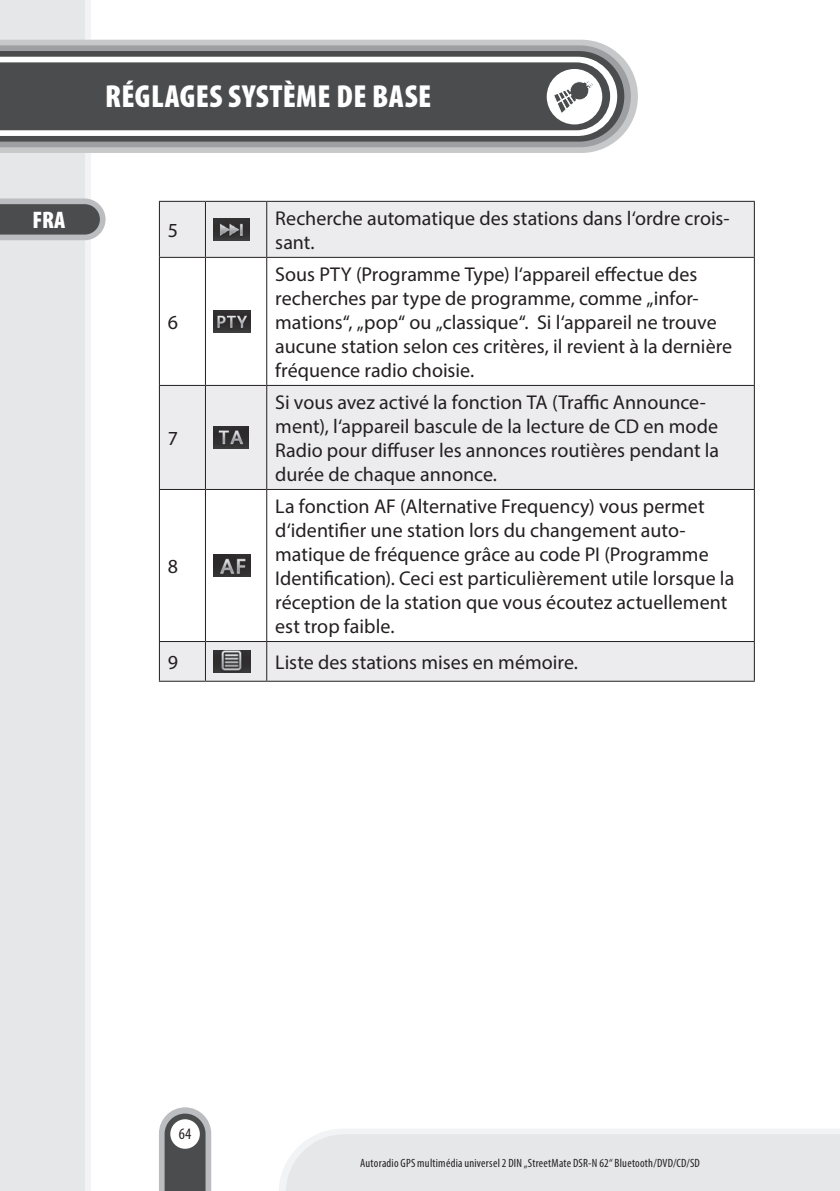
<style>
.page{position:relative;width:840px;height:1191px;background:#fff}
.page>*{position:absolute;margin:0;border:0;box-sizing:border-box;transform-origin:0 0}
.t1{font:900 condensed 32px "Myriad Pro";letter-spacing:.01em;color:#fff}
.t2{font:900 condensed 24px "Myriad Pro";color:#fff}
.t3{font:20px/24px "Myriad Pro";color:#231f20}
.t4{font:condensed 16px "Myriad Pro";color:#231f20}
.t5{font:condensed 12px "Myriad Pro";letter-spacing:.02em;color:#231f20}
</style>
<div class="page">
<div style="left:0;top:0;width:85px;height:1191px;background:#e6e7e9"></div>
<div style="left:85px;top:0;width:6px;height:1191px;background:#f2f3f4"></div>
<svg style="left:159px;top:1107px;width:52px;height:84px"></svg>
<svg style="left:279px;top:1129px;width:561px;height:62px;background:#e7e8ea"></svg>
<svg style="left:0;top:198px;width:105px;height:42px;background:#737476"></svg>
<svg style="left:0;top:40px;width:637px;height:113px;background:#cccdce"></svg>
<svg style="left:0;top:45px;width:630px;height:102px;background:#a4a6a9"></svg>
<svg style="left:0;top:51px;width:624px;height:91px;background:#5a5b5c"></svg>
<svg style="left:0;top:57px;width:617px;height:79px"></svg>
<div style="left:0;top:62px;width:609px;height:68px;background:#4b4c4d"></div>
<div style="left:546px;top:69px;width:56px;height:55px;background:#fff;border-radius:50%"></div>
<svg style="left:554px;top:81px;width:39px;height:32px"></svg>
<div style="left:160px;top:202px;width:593px;height:478px;background:#ececee"></div>
<svg style="left:160px;top:258px;width:593px;height:383px"></svg>
<hr style="left:159px;top:201px;width:46px;height:1px;background:#231f20">
<hr style="left:159px;top:202px;width:1px;height:55px;background:#231f20">
<hr style="left:205px;top:201px;width:61px;height:1px;background:#231f20">
<hr style="left:205px;top:202px;width:1px;height:55px;background:#231f20">
<hr style="left:266px;top:201px;width:488px;height:1px;background:#231f20">
<hr style="left:266px;top:202px;width:1px;height:55px;background:#231f20">
<hr style="left:753px;top:202px;width:1px;height:55px;background:#231f20">
<hr style="left:159px;top:257px;width:46px;height:1px;background:#231f20">
<hr style="left:159px;top:258px;width:1px;height:127px;background:#231f20">
<hr style="left:205px;top:257px;width:61px;height:1px;background:#231f20">
<hr style="left:205px;top:258px;width:1px;height:127px;background:#231f20">
<hr style="left:266px;top:257px;width:488px;height:1px;background:#231f20">
<hr style="left:266px;top:258px;width:1px;height:127px;background:#231f20">
<hr style="left:753px;top:258px;width:1px;height:127px;background:#231f20">
<hr style="left:159px;top:385px;width:46px;height:1px;background:#231f20">
<hr style="left:159px;top:386px;width:1px;height:103px;background:#231f20">
<hr style="left:205px;top:385px;width:61px;height:1px;background:#231f20">
<hr style="left:205px;top:386px;width:1px;height:103px;background:#231f20">
<hr style="left:266px;top:385px;width:488px;height:1px;background:#231f20">
<hr style="left:266px;top:386px;width:1px;height:103px;background:#231f20">
<hr style="left:753px;top:386px;width:1px;height:103px;background:#231f20">
<hr style="left:159px;top:489px;width:46px;height:1px;background:#231f20">
<hr style="left:159px;top:490px;width:1px;height:151px;background:#231f20">
<hr style="left:205px;top:489px;width:61px;height:1px;background:#231f20">
<hr style="left:205px;top:490px;width:1px;height:151px;background:#231f20">
<hr style="left:266px;top:489px;width:488px;height:1px;background:#231f20">
<hr style="left:266px;top:490px;width:1px;height:151px;background:#231f20">
<hr style="left:753px;top:490px;width:1px;height:151px;background:#231f20">
<hr style="left:159px;top:641px;width:46px;height:1px;background:#231f20">
<hr style="left:159px;top:642px;width:1px;height:38px;background:#231f20">
<hr style="left:205px;top:641px;width:61px;height:1px;background:#231f20">
<hr style="left:205px;top:642px;width:1px;height:38px;background:#231f20">
<hr style="left:266px;top:641px;width:488px;height:1px;background:#231f20">
<hr style="left:266px;top:642px;width:1px;height:38px;background:#231f20">
<hr style="left:753px;top:642px;width:1px;height:38px;background:#231f20">
<hr style="left:159px;top:680px;width:46px;height:1px;background:#231f20">
<hr style="left:205px;top:680px;width:61px;height:1px;background:#231f20">
<hr style="left:266px;top:680px;width:488px;height:1px;background:#231f20">
<img style="left:214px;top:218px;width:35px;height:23px">
<img style="left:214px;top:310px;width:36px;height:23px">
<img style="left:214px;top:426px;width:34px;height:23px">
<img style="left:214px;top:554px;width:36px;height:23px">
<img style="left:214px;top:650px;width:36px;height:22px">
<p class="t2" style="left:33px;top:207px;width:34px">FRA</p>
<h1 class="t1" style="left:105px;top:78px;width:327px">RÉGLAGES SYSTÈME DE BASE</h1>
<p class="t3" style="left:168px;top:218px;width:12px">5</p>
<p class="t3" style="left:168px;top:310px;width:12px">6</p>
<p class="t3" style="left:168px;top:426px;width:12px">7</p>
<p class="t3" style="left:168px;top:554px;width:12px">8</p>
<p class="t3" style="left:275px;top:206px;width:455px">Recherche automatique des stations dans l‘ordre crois&shy;sant.</p>
<p class="t3" style="left:275px;top:262px;width:458px">Sous PTY (Programme Type) l‘appareil effectue des recherches par type de programme, comme „infor&shy;mations“, „pop“ ou „classique“. Si l‘appareil ne trouve aucune station selon ces critères, il revient à la dernière fréquence radio choisie.</p>
<p class="t3" style="left:275px;top:390px;width:445px">Si vous avez activé la fonction TA (Traffic Announce&shy;ment), l‘appareil bascule de la lecture de CD en mode Radio pour diffuser les annonces routières pendant la durée de chaque annonce.</p>
<p class="t3" style="left:275px;top:494px;width:460px">La fonction AF (Alternative Frequency) vous permet d‘identifier une station lors du changement auto&shy;matique de fréquence grâce au code PI (Programme Identification). Ceci est particulièrement utile lorsque la réception de la station que vous écoutez actuellement est trop faible.</p>
<p class="t3" style="left:168px;top:650px;width:12px">9</p>
<p class="t3" style="left:275px;top:650px;width:304px">Liste des stations mises en mémoire.</p>
<p class="t4" style="left:179px;top:1123px;width:14px">64</p>
<p class="t5" style="left:360px;top:1155px;width:341px">Autoradio GPS multimédia universel 2 DIN „StreetMate DSR-N 62“ Bluetooth/DVD/CD/SD</p>
</div>
